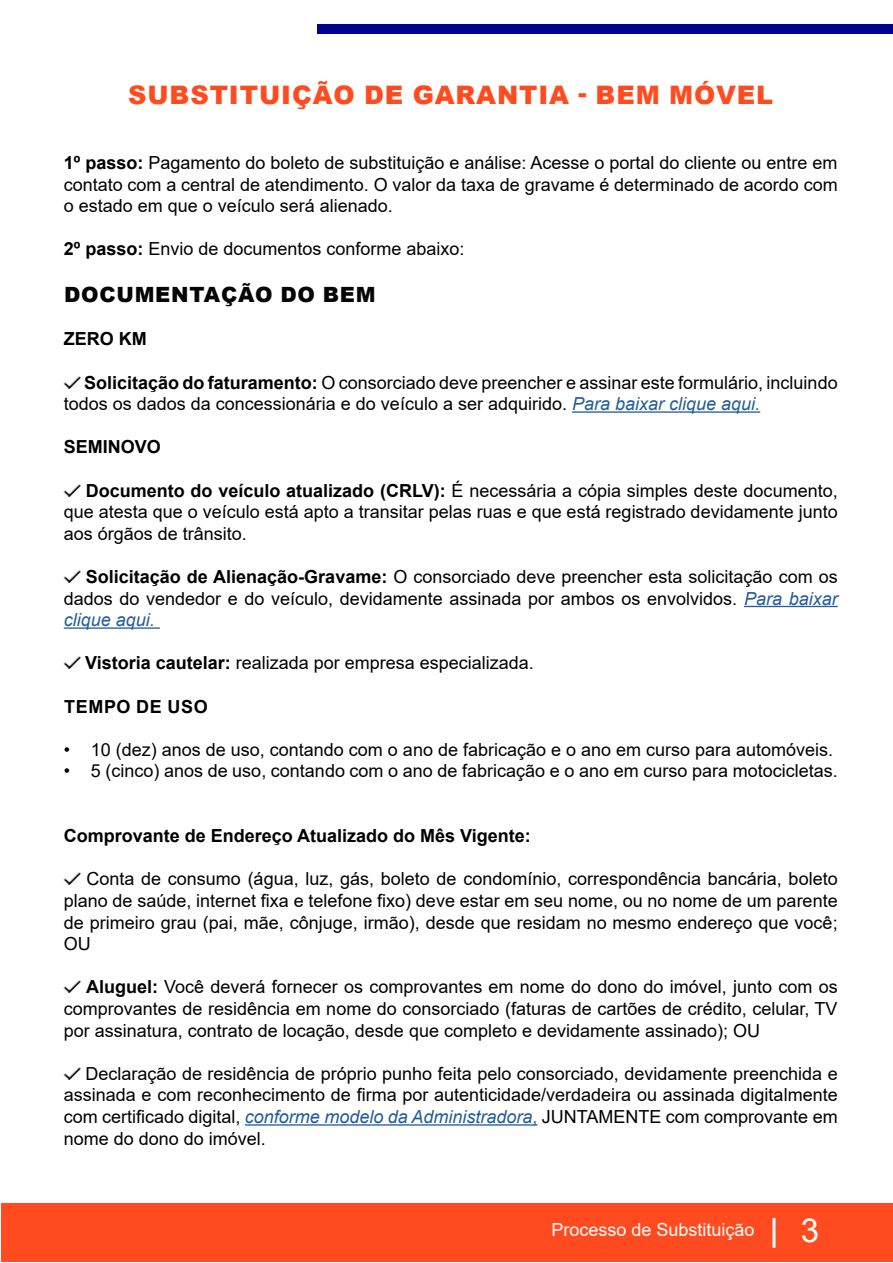
<style>
.page{position:relative;width:893px;height:1263px;background:#fff}
.page>*{position:absolute;margin:0;border:0;box-sizing:border-box;transform-origin:0 0}
.t1{font:33px "Arial";color:#fff}
.t2{font:900 25.5px "Arial";letter-spacing:.035em;color:#ff4b1f}
.t3{font:900 21px "Arial";letter-spacing:.035em;color:#050505}
.t4{font:18px/21.6px "Arial";color:#000;text-align:justify}
.t5{font:700 18px "Arial";color:#000}
.t6{font:18px "Arial";color:#fff}
.t7{font:700 18px "Arial";letter-spacing:.035em;color:#000}
.s1{font-weight:700}
.s2{font-style:italic;color:#245d9c}
.s3{color:#245d9c}
</style>
<div class="page">
<div style="left:317px;top:24px;width:575px;height:10px;background:#000390"></div>
<div style="left:1px;top:1203px;width:891px;height:59px;background:#ff4b1f"></div>
<hr style="left:772px;top:1218px;width:3px;height:30px;background:#fff">
<hr style="left:572px;top:411px;width:188px;height:2px;background:#245d9c">
<hr style="left:744px;top:606px;width:94px;height:1px;background:#245d9c">
<hr style="left:64px;top:627px;width:96px;height:2px;background:#245d9c">
<hr style="left:245px;top:1124px;width:292px;height:1px;background:#245d9c">
<h2 class="t2" style="left:128px;top:76px;width:647px">SUBSTITUIÇÃO DE GARANTIA - BEM MÓVEL</h2>
<p class="t4" style="left:64px;top:152px;width:775px"><span class="s1">1º passo:</span> Pagamento do boleto de substituição e análise: Acesse o portal do cliente ou entre em contato com a central de atendimento. O valor da taxa de gravame é determinado de acordo com o estado em que o veículo será alienado.</p>
<p class="t4" style="left:64px;top:238px;width:402px"><span class="s1">2º passo:</span> Envio de documentos conforme abaixo:</p>
<p class="t3" style="left:64px;top:279px;width:313px">DOCUMENTAÇÃO DO BEM</p>
<p class="t5" style="left:64px;top:326px;width:84px">ZERO KM</p>
<p class="t4" style="left:64px;top:371px;width:775px;text-indent:20px"><span class="s1">Solicitação do faturamento:</span> O consorciado deve preencher e assinar este formulário, incluindo todos os dados da concessionária e do veículo a ser adquirido. <span class="s2">Para baixar clique aqui.</span></p>
<p class="t5" style="left:64px;top:434px;width:99px">SEMINOVO</p>
<p class="t4" style="left:64px;top:479px;width:775px;text-indent:22px"><span class="s1">Documento do veículo atualizado (CRLV):</span> É necessária a cópia simples deste documento, que atesta que o veículo está apto a transitar pelas ruas e que está registrado devidamente junto aos órgãos de trânsito.</p>
<p class="t4" style="left:64px;top:566px;width:775px;text-indent:22px"><span class="s1">Solicitação de Alienação-Gravame:</span> O consorciado deve preencher esta solicitação com os dados do vendedor e do veículo, devidamente assinada por ambos os envolvidos. <span class="s2">Para baixar clique aqui.</span></p>
<p class="t4" style="left:85px;top:652px;width:450px"><span class="s1">Vistoria cautelar:</span> realizada por empresa especializada.</p>
<p class="t7" style="left:64px;top:693px;width:145px">TEMPO DE USO</p>
<p class="t4" style="left:64px;top:738px;width:771px">• 10 (dez) anos de uso, contando com o ano de fabricação e o ano em curso para automóveis.</p>
<p class="t4" style="left:64px;top:760px;width:775px">• 5 (cinco) anos de uso, contando com o ano de fabricação e o ano em curso para motocicletas.</p>
<p class="t5" style="left:64px;top:823px;width:469px">Comprovante de Endereço Atualizado do Mês Vigente:</p>
<p class="t4" style="left:64px;top:868px;width:775px;text-indent:23px">Conta de consumo (água, luz, gás, boleto de condomínio, correspondência bancária, boleto plano de saúde, internet fixa e telefone fixo) deve estar em seu nome, ou no nome de um parente de primeiro grau (pai, mãe, cônjuge, irmão), desde que residam no mesmo endereço que você; OU</p>
<p class="t4" style="left:64px;top:976px;width:775px;text-indent:22px"><span class="s1">Aluguel:</span> Você deverá fornecer os comprovantes em nome do dono do imóvel, junto com os comprovantes de residência em nome do consorciado (faturas de cartões de crédito, celular, TV por assinatura, contrato de locação, desde que completo e devidamente assinado); OU</p>
<p class="t4" style="left:64px;top:1062px;width:775px;text-indent:22px">Declaração de residência de próprio punho feita pelo consorciado, devidamente preenchida e assinada e com reconhecimento de firma por autenticidade/verdadeira ou assinada digitalmente com certificado digital, <span class="s2">conforme modelo da Administradora</span><span class="s3">,</span> JUNTAMENTE com comprovante em nome do dono do imóvel.</p>
<p class="t6" style="left:551px;top:1217px;width:205px">Processo de Substituição</p>
<h1 class="t1" style="left:801px;top:1208px;width:20px">3</h1>
</div>
